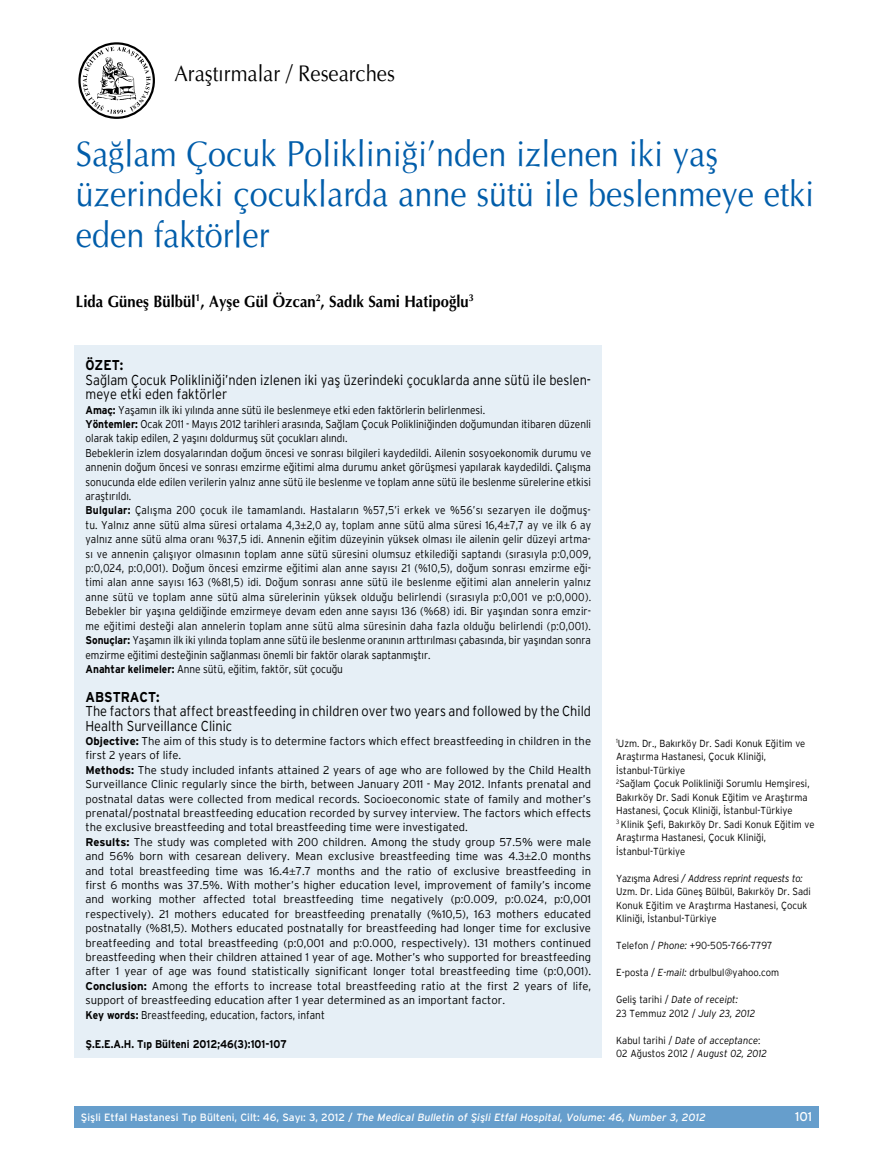
<style>
.page{position:relative;width:893px;height:1170px;background:#fff}
.page>*{position:absolute;margin:0;border:0;box-sizing:border-box;transform-origin:0 0}
.t1{font:36px/40.5px "Optima";color:#005daa;scale:.9 1}
.t2{font:22.5px "Optima";color:#000;scale:.9 1}
.t3{font:700 16.5px "Optima";color:#000;scale:.9 1}
.t4{font:300 14.25px/14.4px "Interstate";color:#000;scale:.9 1}
.t5{font:700 14.25px "Interstate";color:#000;scale:.9 1}
.t6{font:12.75px "Interstate";color:#fff}
.t7{font:300 11.25px/14.4px "Interstate";color:#000;scale:.9 1}
.t8{font:300 11.25px/14.4px "Interstate";color:#000}
.t9{font:700 11.25px "Interstate";color:#000;scale:.9 1}
.t10{font:italic 10.5px "Interstate";color:#fff}
.t11{font:300 10.2px/13.5px "Interstate";color:#000;scale:.93 1}
.t12{font:italic 300 10.2px/13.5px "Interstate";color:#000;scale:.93 1}
.s1{font-weight:700}
.s2{font-family:"Myriad Pro";font-weight:400}
.s3{font-family:"Myriad Pro";font-weight:400;font-stretch:condensed}
.s4{font-style:italic}
.s5{font-style:normal}
</style>
<div class="page">
<div style="left:74px;top:1106px;width:745px;height:21px;background:#669ecc"></div>
<div style="left:74px;top:345px;width:528px;height:712px;background:#e6eff6"></div>
<div style="left:78px;top:42px;width:77px;height:77px;border:2px solid #000;border-radius:50%"></div>
<svg style="left:83px;top:47px;width:68px;height:67px"></svg>
<h2 class="t2" style="left:174px;top:60px;width:247px">Araştırmalar / Researches</h2>
<h1 class="t1" style="left:76px;top:133px;width:822px">Sağlam Çocuk Polikliniği’nden izlenen iki yaş üzerindeki çocuklarda anne sütü ile beslenmeye etki eden faktörler</h1>
<h3 class="t3" style="left:76px;top:291px;width:444px">Lida Güneş Bülbül<sup>1</sup>, Ayşe Gül Özcan<sup>2</sup>, Sadık Sami Hatipoğlu<sup>3</sup></h3>
<p class="t5" style="left:85px;top:357px;width:44px">ÖZET:</p>
<p class="t4" style="left:85px;top:372px;width:563px">Sağlam Çocuk Polikliniği’nden izlenen iki yaş üzerindeki çocuklarda anne sütü ile beslen&shy;meye etki eden faktörler</p>
<p class="t7" style="left:85px;top:402px;width:563px"><span class="s1">Amaç:</span> Yaşamın ilk iki yılında anne sütü ile beslenmeye etki eden faktörlerin belirlenmesi.<br><span class="s1">Yöntemler:</span> Ocak 2011 - Mayıs 2012 tarihleri arasında, Sağlam Çocuk Polikliniğinden doğumundan itibaren düzenli olarak takip edilen, 2 yaşını doldurmuş süt çocukları alındı.<br>Bebeklerin izlem dosyalarından doğum öncesi ve sonrası bilgileri kaydedildi. Ailenin sosyoekonomik durumu ve annenin doğum öncesi ve sonrası emzirme eğitimi alma durumu anket görüşmesi yapılarak kaydedildi. Çalışma sonucunda elde edilen verilerin yalnız anne sütü ile beslenme ve toplam anne sütü ile beslenme sürelerine etkisi araştırıldı.<br><span class="s1">Bulgular:</span> Çalışma 200 çocuk ile tamamlandı. Hastaların %57,5’i erkek ve %56’sı sezaryen ile doğmuş&shy;tu. Yalnız anne sütü alma süresi ortalama 4,3<span class="s2">±</span>2,0 ay, toplam anne sütü alma süresi 16,4<span class="s2">±</span>7,7 ay ve ilk 6 ay yalnız anne sütü alma oranı %37,5 idi. Annenin eğitim düzeyinin yüksek olması ile ailenin gelir düzeyi artma&shy;sı ve annenin çalışıyor olmasının toplam anne sütü süresini olumsuz etkilediği saptandı (sırasıyla p:0,009, p:0,024, p:0,001). Doğum öncesi emzirme eğitimi alan anne sayısı 21 (%10,5), doğum sonrası emzirme eği&shy;timi alan anne sayısı 163 (%81,5) idi. Doğum sonrası anne sütü ile beslenme eğitimi alan annelerin yalnız anne sütü ve toplam anne sütü alma sürelerinin yüksek olduğu belirlendi (sırasıyla p:0,001 ve p:0,000).<br>Bebekler bir yaşına geldiğinde emzirmeye devam eden anne sayısı 136 (%68) idi. Bir yaşından sonra emzir&shy;me eğitimi desteği alan annelerin toplam anne sütü alma süresinin daha fazla olduğu belirlendi (p:0,001).<br><span class="s1">Sonuçlar:</span> Yaşamın ilk iki yılında toplam anne sütü ile beslenme oranının arttırılması çabasında, bir yaşından sonra emzirme eğitimi desteğinin sağlanması önemli bir faktör olarak saptanmıştır.<br><span class="s1">Anahtar kelimeler:</span> Anne sütü, eğitim, faktör, süt çocuğu</p>
<p class="t5" style="left:85px;top:688px;width:84px">ABSTRACT:</p>
<p class="t4" style="left:85px;top:703px;width:563px">The factors that affect breastfeeding in children over two years and followed by the Child<br>Health Surveillance Clinic</p>
<p class="t8" style="left:85px;top:733px;width:507px"><span class="s1">Objective:</span> The aim of this study is to determine factors which effect breastfeeding in children in the first 2 years of life.<br><span class="s1">Methods:</span> The study included infants attained 2 years of age who are followed by the Child Health Surveillance Clinic regularly since the birth, between January 2011 - May 2012. Infants prenatal and postnatal datas were collected from medical records. Socioeconomic state of family and mother’s prenatal/postnatal breastfeeding education recorded by survey interview. The factors which effects the exclusive breastfeeding and total breastfeeding time were investigated.<br><span class="s1">Results:</span> The study was completed with 200 children. Among the study group 57.5% were male and 56% born with cesarean delivery. Mean exclusive breastfeeding time was 4.3<span class="s3">±</span>2.0 months and total breastfeeding time was 16.4<span class="s3">±</span>7.7 months and the ratio of exclusive breastfeeding in first 6 months was 37.5%. With mother’s higher education level, improvement of family’s income and working mother affected total breastfeeding time negatively (p:0.009, p:0.024, p:0,001 respectively). 21 mothers educated for breastfeeding prenatally (%10,5), 163 mothers educated postnatally (%81,5). Mothers educated postnatally for breastfeeding had longer time for exclusive breatfeeding and total breastfeeding (p:0,001 and p:0.000, respectively). 131 mothers continued breastfeeding when their children attained 1 year of age. Mother’s who supported for breastfeeding after 1 year of age was found statistically significant longer total breastfeeding time (p:0,001).<br><span class="s1">Conclusion:</span> Among the efforts to increase total breastfeeding ratio at the first 2 years of life, support of breastfeeding education after 1 year determined as an important factor.<br><span class="s1">Key words:</span> Breastfeeding, education, factors, infant</p>
<p class="t9" style="left:85px;top:1036px;width:225px">Ş.E.E.A.H. Tıp Bülteni 2012;46(3):101-107</p>
<p class="t11" style="left:616px;top:736px;width:215px"><sup>1</sup>Uzm. Dr., Bakırköy Dr. Sadi Konuk Eğitim ve Araştırma Hastanesi, Çocuk Kliniği, İstanbul-Türkiye<br><sup>2</sup>Sağlam Çocuk Polikliniği Sorumlu Hemşiresi, Bakırköy Dr. Sadi Konuk Eğitim ve Araştırma Hastanesi, Çocuk Kliniği, İstanbul-Türkiye<br><sup>3</sup> Klinik Şefi, Bakırköy Dr. Sadi Konuk Eğitim ve Araştırma Hastanesi, Çocuk Kliniği, İstanbul-Türkiye</p>
<p class="t11" style="left:616px;top:871px;width:211px">Yazışma Adresi <span class="s4">/ Address reprint requests to:<br></span>Uzm. Dr. Lida Güneş Bülbül, Bakırköy Dr. Sadi Konuk Eğitim ve Araştırma Hastanesi, Çocuk Kliniği, İstanbul-Türkiye</p>
<p class="t11" style="left:616px;top:938px;width:170px">Telefon / <span class="s4">Phone:</span> +90-505-766-7797</p>
<p class="t11" style="left:616px;top:965px;width:177px">E-posta / <span class="s4">E-mail:</span> drbulbul@yahoo.com</p>
<p class="t11" style="left:616px;top:992px;width:151px">Geliş tarihi / <span class="s4">Date of receipt:<br></span>23 Temmuz 2012 / <span class="s4">July 23, 2012</span></p>
<p class="t12" style="left:616px;top:1033px;width:163px"><span class="s5">Kabul tarihi /</span> Date of acceptance<span class="s5">:<br>02 Ağustos 2012 /</span> August 02, 2012</p>
<p class="t10" style="left:81px;top:1110px;width:626px"><span class="s5">Şişli Etfal Hastanesi T›p Bülteni, Cilt: 46, Say›: 3, 2012 /</span> The Medical Bulletin of Şişli Etfal Hospital, Volume: 46, Number 3, 2012</p>
<p class="t6" style="left:795px;top:1108px;width:19px">101</p>
</div>
